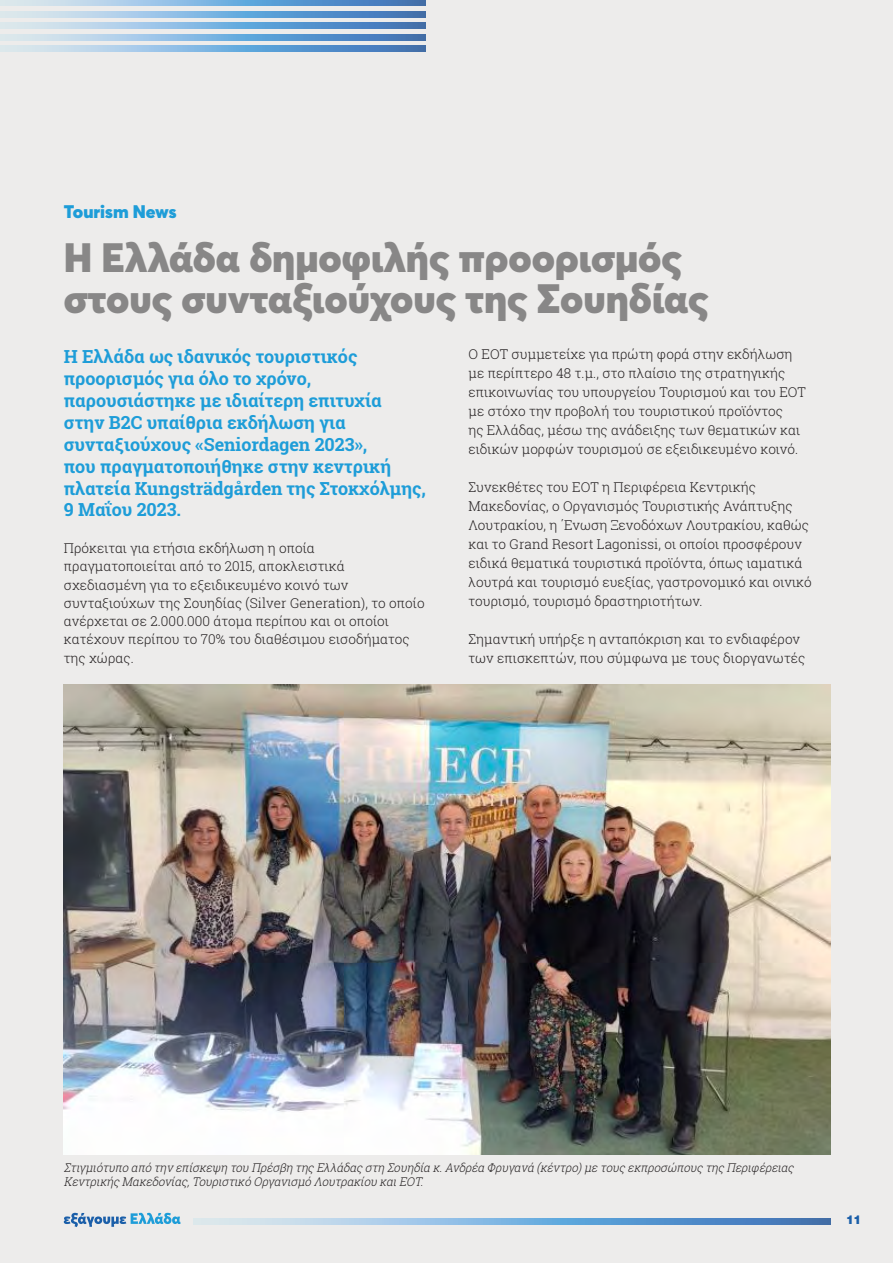
<style>
.page{position:relative;width:893px;height:1263px;background:#edeceb}
.page>*{position:absolute;margin:0;border:0;box-sizing:border-box;transform-origin:0 0}
.t1{font:900 40.5px/40.5px "Averta";color:#888787}
.t2{font:700 18px/21.9px "Roboto Slab";letter-spacing:-.005em;color:#1e9dd8}
.t3{font:900 18px "Averta";color:#1e9dd8}
.t4{font:300 13.5px/19px "Roboto Slab";letter-spacing:.005em;color:#231f20}
.t5{font:italic 300 12px/14.2px "Roboto Slab";color:#231f20;scale:.95 1}
.t6{font:900 12px "UB Helvetica";color:#1b5fa9}
</style>
<div class="page">
<svg style="left:0;top:0;width:426px;height:6px;background:#83b0d9"></svg>
<svg style="left:0;top:23px;width:426px;height:6px;background:#83b0d9"></svg>
<svg style="left:0;top:46px;width:426px;height:5px;background:#83b0d9"></svg>
<svg style="left:0;top:11px;width:426px;height:6px;background:#83b0d9"></svg>
<svg style="left:0;top:34px;width:426px;height:6px;background:#83b0d9"></svg>
<svg style="left:64px;top:1213px;width:117px;height:14px"></svg>
<svg style="left:194px;top:1219px;width:637px;height:5px;background:#83b0d9"></svg>
<img style="left:64px;top:685px;width:767px;height:469px">
<h2 class="t3" style="left:64px;top:200px;width:114px">Tourism News</h2>
<h1 class="t1" style="left:64px;top:237px;width:646px">Η Ελλάδα δημοφιλής προορισμός στους συνταξιούχους της Σουηδίας</h1>
<p class="t2" style="left:64px;top:346px;width:364px">H Ελλάδα ως ιδανικός τουριστικός προορισμός για όλο το χρόνο, παρουσιάστηκε με ιδιαίτερη επιτυχία στην Β2C υπαίθρια εκδήλωση για συνταξιούχους «Seniordagen 2023»,<br>που πραγματοποιήθηκε στην κεντρική πλατεία Kungsträdgården της Στοκχόλμης,<br>9 Μαΐου 2023.</p>
<p class="t4" style="left:64px;top:539px;width:362px;line-height:18.3px">Πρόκειται για ετήσια εκδήλωση η οποία πραγματοποιείται από το 2015, αποκλειστικά σχεδιασμένη για το εξειδικευμένο κοινό των συνταξιούχων της Σουηδίας (Silver Generation), το οποίο ανέρχεται σε 2.000.000 άτομα περίπου και οι οποίοι κατέχουν περίπου το 70% του διαθέσιμου εισοδήματος της χώρας.</p>
<p class="t4" style="left:468px;top:344px;width:339px">Ο ΕΟΤ συμμετείχε για πρώτη φορά στην εκδήλωση με περίπτερο 48 τ.μ., στο πλαίσιο της στρατηγικής επικοινωνίας του υπουργείου Τουρισμού και του ΕΟΤ με στόχο την προβολή του τουριστικού προϊόντος<br>ης Ελλάδας, μέσω της ανάδειξης των θεματικών και ειδικών μορφών τουρισμού σε εξειδικευμένο κοινό.</p>
<p class="t4" style="left:468px;top:477px;width:345px">Συνεκθέτες του ΕΟΤ η Περιφέρεια Κεντρικής Μακεδονίας, ο Οργανισμός Τουριστικής Ανάπτυξης Λουτρακίου, η ΄Ενωση Ξενοδόχων Λουτρακίου, καθώς και το Grand Resort Lagonissi, οι οποίοι προσφέρουν ειδικά θεματικά τουριστικά προϊόντα, όπως ιαματικά λουτρά και τουρισμό ευεξίας, γαστρονομικό και οινικό τουρισμό, τουρισμό δραστηριοτήτων.</p>
<p class="t4" style="left:468px;top:629px;width:338px">Σημαντική υπήρξε η ανταπόκριση και το ενδιαφέρον των επισκεπτών, που σύμφωνα με τους διοργανωτές</p>
<p class="t5" style="left:64px;top:1160px;width:773px">Στιγμιότυπο από την επίσκεψη του Πρέσβη τηςΕλλάδαςστη Σουηδία κ.Ανδρέα Φρυγανά (κέντρο)μετουςεκπροσώπουςτηςΠεριφέρειας<br>ΚεντρικήςΜακεδονίας,Τουριστικό Οργανισμό Λουτρακίου καιΕΟΤ.</p>
<p class="t6" style="left:846px;top:1212px;width:17px">11</p>
</div>
